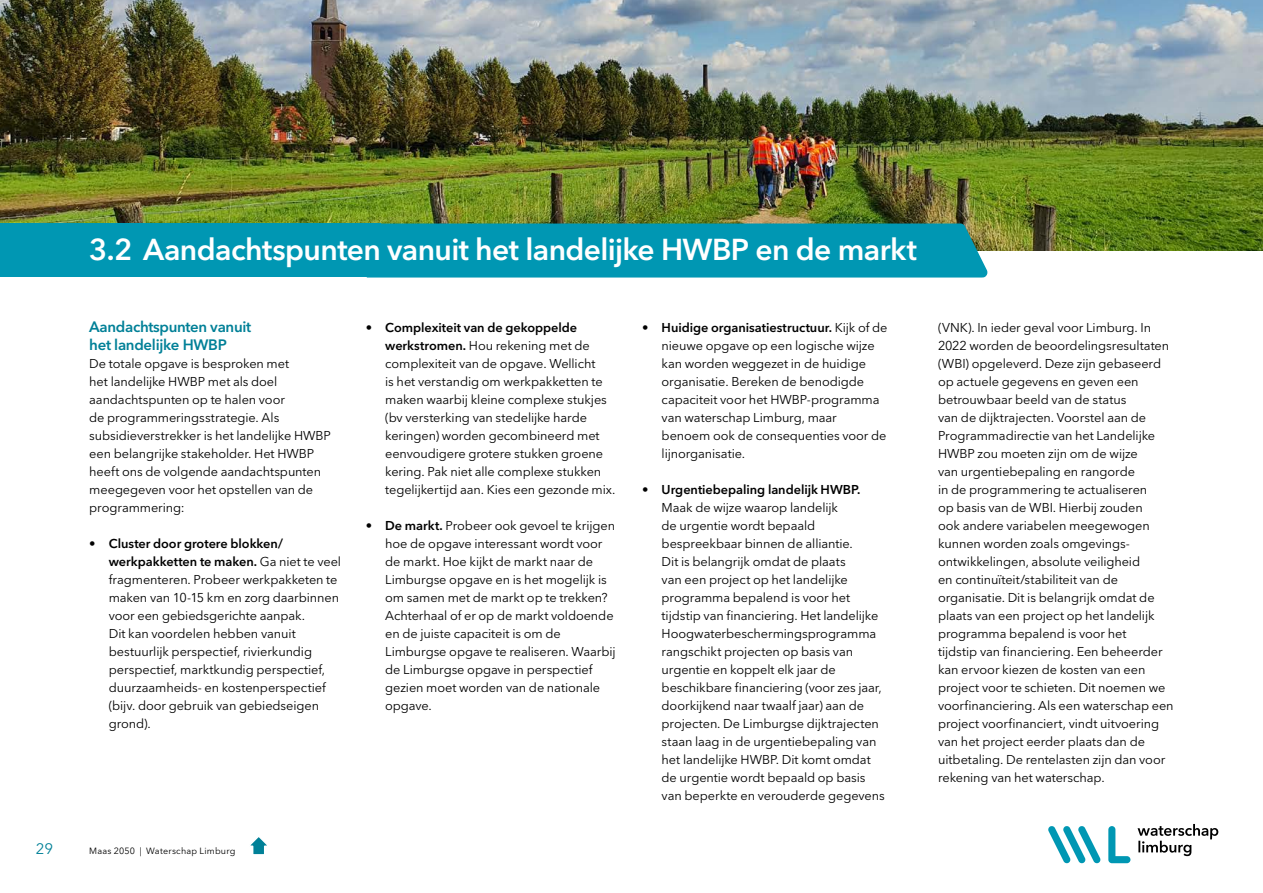
<style>
.page{position:relative;width:1263px;height:893px;background:#fff}
.page>*{position:absolute;margin:0;border:0;box-sizing:border-box;transform-origin:0 0}
.H2_-_hoofdstuk{font:600 30px "Avenir Next LT Pro";letter-spacing:-.02em;color:#fff}
.Subkop1{font:600 15px/18px "Avenir Next LT Pro";letter-spacing:-.02em;color:#008097}
.t1{font:15px "Avenir Next LT Pro";color:#008097}
.P_Body{font:12.75px/18px "Avenir Next LT Pro";letter-spacing:-.01em;color:#000}
.Subkop1-2{font:12.75px/18px "Avenir Next LT Pro";letter-spacing:-.005em;color:#000}
.t2{font:9px "Avenir Next LT Pro Regular 4";letter-spacing:.025em;color:#000}
.s1{font-weight:600}
</style>
<div class="page">
<svg style="left:1137px;top:824px;width:81px;height:32px"></svg>
<svg style="left:1048px;top:826px;width:53px;height:38px"></svg>
<svg style="left:1108px;top:826px;width:22px;height:37px"></svg>
<img style="left:0;top:0;width:1263px;height:251px">
<div style="left:367px;top:224px;width:620px;height:54px;background:#0097b3"></div>
<div style="left:0;top:224px;width:380px;height:53px;background:#0097b3"></div>
<svg style="left:250px;top:837px;width:17px;height:18px"></svg>
<p class="H2_-_hoofdstuk" style="left:89px;top:223px;width:829px">3.2 Aandachtspunten vanuit het landelijke HWBP en de markt</p>
<p class="Subkop1" style="left:89px;top:317px;width:164px">Aandachtspunten vanuit het landelijke HWBP</p>
<p class="Subkop1-2" style="left:89px;top:354px;width:243px">De totale opgave is besproken met<br>het landelijke HWBP met als doel aandachtspunten op te halen voor<br>de programmeringsstrategie. Als subsidieverstrekker is het landelijke HWBP een belangrijke stakeholder. Het HWBP heeft ons de volgende aandachtspunten meegegeven voor het opstellen van de programmering:</p>
<p class="P_Body" style="left:109px;top:534px;width:234px;text-indent:-20px">• <span class="s1">Cluster door grotere blokken/ werkpakketten te maken.</span> Ga niet te veel fragmenteren. Probeer werkpakketen te maken van 10-15 km en zorg daarbinnen voor een gebiedsgerichte aanpak.<br>Dit kan voordelen hebben vanuit bestuurlijk perspectief, rivierkundig perspectief, marktkundig perspectief, duurzaamheids- en kostenperspectief (bijv. door gebruik van gebiedseigen grond).</p>
<p class="P_Body" style="left:385px;top:318px;width:232px;text-indent:-20px">• <span class="s1">Complexiteit van de gekoppelde werkstromen.</span> Hou rekening met de complexiteit van de opgave. Wellicht<br>is het verstandig om werkpakketten te maken waarbij kleine complexe stukjes (bv versterking van stedelijke harde keringen) worden gecombineerd met eenvoudigere grotere stukken groene kering. Pak niet alle complexe stukken tegelijkertijd aan. Kies een gezonde mix.</p>
<p class="P_Body" style="left:385px;top:516px;width:232px;text-indent:-20px">• <span class="s1">De markt.</span> Probeer ook gevoel te krijgen hoe de opgave interessant wordt voor de markt. Hoe kijkt de markt naar de Limburgse opgave en is het mogelijk is om samen met de markt op te trekken?<br>Achterhaal of er op de markt voldoende en de juiste capaciteit is om de Limburgse opgave te realiseren. Waarbij de Limburgse opgave in perspectief gezien moet worden van de nationale opgave.</p>
<p class="t1" style="left:36px;top:836px;width:19px">29</p>
<p class="t2" style="left:89px;top:843px;width:148px">Maas 2050 | Waterschap Limburg</p>
<p class="P_Body" style="left:662px;top:318px;width:227px;text-indent:-20px">• <span class="s1">Huidige organisatiestructuur.</span> Kijk of de nieuwe opgave op een logische wijze kan worden weggezet in de huidige organisatie. Bereken de benodigde capaciteit voor het HWBP-programma van waterschap Limburg, maar benoem ook de consequenties voor de lijnorganisatie.</p>
<p class="P_Body" style="left:662px;top:480px;width:225px;text-indent:-20px">• <span class="s1">Urgentiebepaling landelijk HWBP.<br></span>Maak de wijze waarop landelijk<br>de urgentie wordt bepaald bespreekbaar binnen de alliantie.<br>Dit is belangrijk omdat de plaats<br>van een project op het landelijke programma bepalend is voor het tijdstip van financiering. Het landelijke Hoogwaterbeschermingsprogramma rangschikt projecten op basis van urgentie en koppelt elk jaar de beschikbare financiering (voor zes jaar, doorkijkend naar twaalf jaar) aan de projecten. De Limburgse dijktrajecten staan laag in de urgentiebepaling van het landelijke HWBP. Dit komt omdat de urgentie wordt bepaald op basis van beperkte en verouderde gegevens</p>
<p class="P_Body" style="left:938px;top:318px;width:237px">(VNK). In ieder geval voor Limburg. In 2022 worden de beoordelingsresultaten (WBI) opgeleverd. Deze zijn gebaseerd op actuele gegevens en geven een betrouwbaar beeld van de status<br>van de dijktrajecten. Voorstel aan de Programmadirectie van het Landelijke HWBP zou moeten zijn om de wijze<br>van urgentiebepaling en rangorde<br>in de programmering te actualiseren<br>op basis van de WBI. Hierbij zouden<br>ook andere variabelen meegewogen kunnen worden zoals omgevings&shy;ontwikkelingen, absolute veiligheid<br>en continuïteit/stabiliteit van de organisatie. Dit is belangrijk omdat de plaats van een project op het landelijk programma bepalend is voor het<br>tijdstip van financiering. Een beheerder kan ervoor kiezen de kosten van een project voor te schieten. Dit noemen we voorfinanciering. Als een waterschap een project voorfinanciert, vindt uitvoering van het project eerder plaats dan de uitbetaling. De rentelasten zijn dan voor rekening van het waterschap.</p>
</div>
